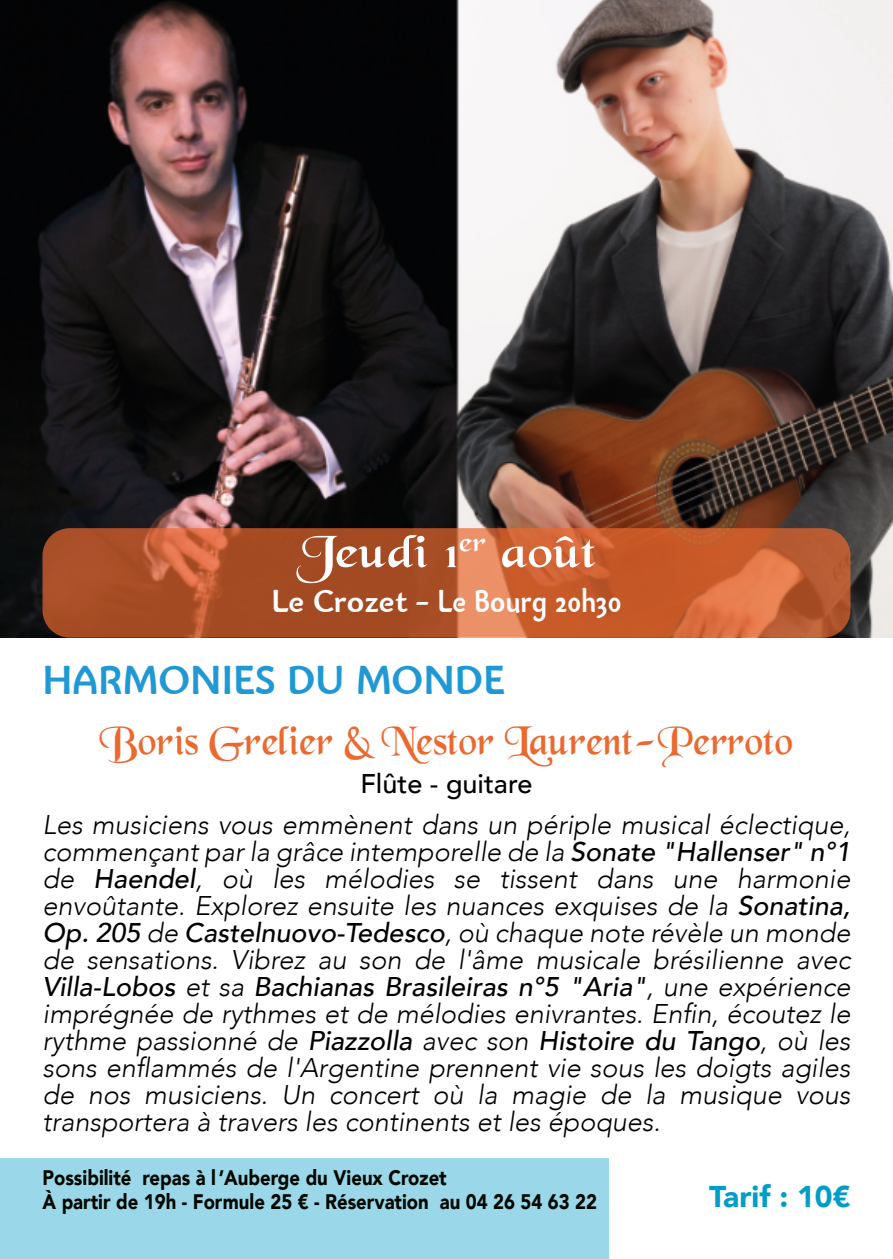
<style>
.page{position:relative;width:893px;height:1259px;background:#fff}
.page>*{position:absolute;margin:0;border:0;box-sizing:border-box;transform-origin:0 0}
.t1{font:48px "Black Chancery";color:#fff;scale:1.2 1}
.t2{font:42px "Black Chancery";color:#eb692f}
.t3{font:700 42px "Bainsley";color:#1f98d4}
.t4{font:700 33px "Bainsley";color:#fff}
.t5{font:900 30px "Avenir";color:#009dc8}
.t6{font:italic 300 27px/27px "Avenir";color:#000001;text-align:justify}
.t7{font:500 27px "Avenir";color:#000001}
.t8{font:900 21px/24px "Avenir";color:#000701;scale:.88 1}
.s1{font-weight:500}
</style>
<div class="page">
<img style="left:0;top:0;width:893px;height:637px">
<div style="left:43px;top:528px;width:807px;height:109px;background:#eb692f;border-radius:27px;opacity:.69"></div>
<div style="left:0;top:1158px;width:608px;height:101px;background:#9ad8e9"></div>
<h1 class="t1" style="left:296px;top:527px;width:252px">Jeudi 1<sup>er</sup> août</h1>
<p class="t4" style="left:271px;top:588px;width:352px">Le Crozet - Le Bourg 20h30</p>
<h2 class="t3" style="left:43px;top:663px;width:464px">HARMONIES DU MONDE</h2>
<h2 class="t2" style="left:100px;top:719px;width:695px">Boris Grelier &amp; Nestor Laurent-Perroto</h2>
<p class="t7" style="left:360px;top:766px;width:174px">Flûte - guitare</p>
<p class="t6" style="left:43px;top:811px;width:809px">Les musiciens vous emmènent dans un périple musical éclectique, commençant par la grâce intemporelle de la <span class="s1">Sonate "Hallenser" n°1 </span>de <span class="s1">Haendel</span>, où les mélodies se tissent dans une harmonie envoûtante. Explorez ensuite les nuances exquises de la <span class="s1">Sonatina, Op. 205</span> de <span class="s1">Castelnuovo-Tedesco</span>, où chaque note révèle un monde de sensations. Vibrez au son de l'âme musicale brésilienne avec <span class="s1">Villa-Lobos</span> et sa <span class="s1">Bachianas Brasileiras n°5 "Aria"</span>, une expérience imprégnée de rythmes et de mélodies enivrantes. Enfin, écoutez le rythme passionné de <span class="s1">Piazzolla</span> avec son <span class="s1">Histoire du Tango</span>, où les sons enflammés de l'Argentine prennent vie sous les doigts agiles de nos musiciens. Un concert où la magie de la musique vous transportera à travers les continents et les époques.</p>
<p class="t8" style="left:43px;top:1166px;width:632px">Possibilité repas à l ’Auberge du Vieux Crozet<br>À partir de 19h - Formule 25 € - Réservation au 04 26 54 63 22</p>
<p class="t5" style="left:709px;top:1176px;width:143px">Tarif : 10€</p>
</div>
